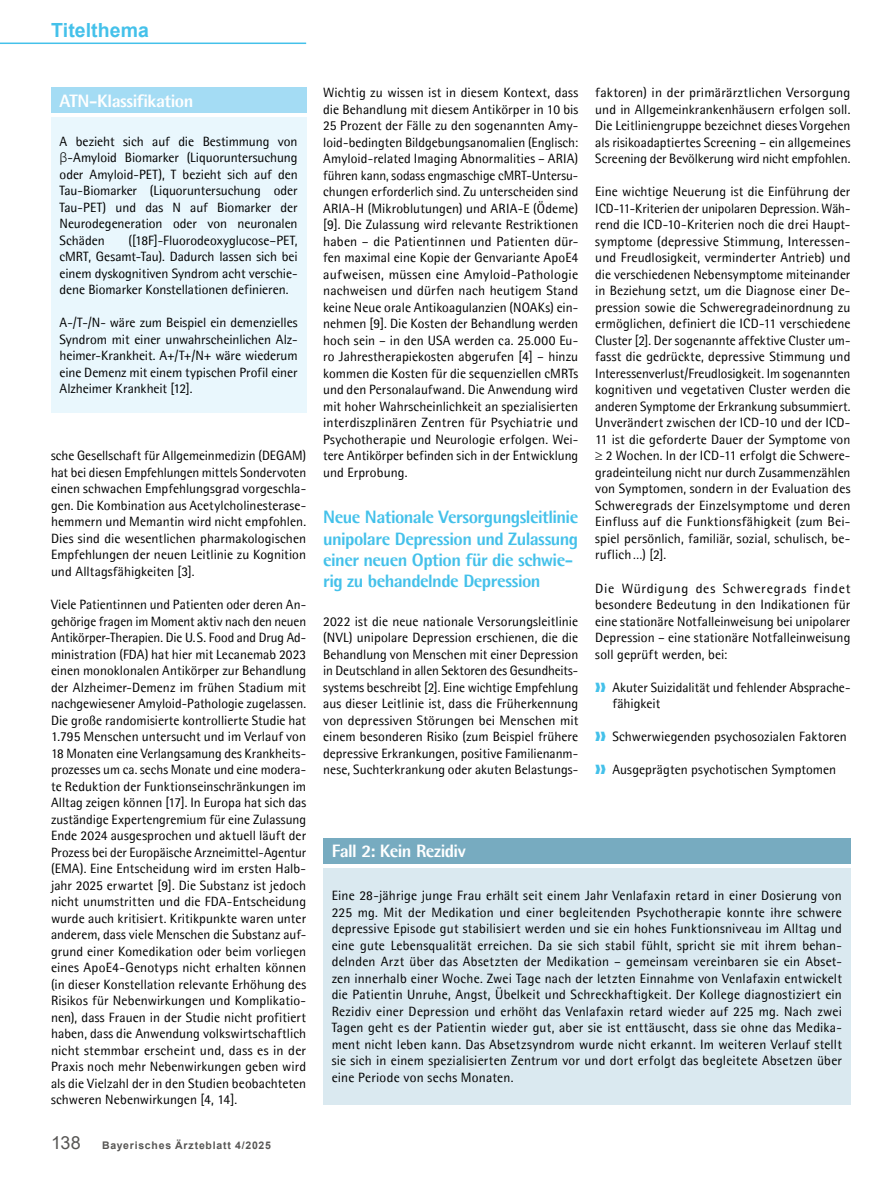
<style>
.page{position:relative;width:893px;height:1191px;background:#fff}
.page>*{position:absolute;margin:0;border:0;box-sizing:border-box;transform-origin:0 0}
.t1{font:700 19.5px "Arial";color:#44c1ea}
.t2{font:800 18px/21px "Agfa Rotis Semisans";letter-spacing:-.03em;color:#44c1ea}
.t3{font:800 18px "Agfa Rotis Semisans";letter-spacing:-.03em;color:#fff}
.t4{font:13.5px/16.5px "Agfa Rotis Semisans";color:#000;text-align:justify}
.t5{font:700 10.5px "Arial";letter-spacing:.07em;color:#575654}
.s1{font-family:"Roboto";font-weight:300}
.s2{font-weight:400;font-size:18px}
</style>
<div class="page">
<hr style="left:0;top:43px;width:306px;height:1px;background:#44c1ea">
<div style="left:51px;top:117px;width:255px;height:295px;background:#e9f7fd"></div>
<div style="left:51px;top:88px;width:255px;height:25px;background:#a4dcf4"></div>
<div style="left:323px;top:868px;width:527px;height:236px;background:#dae9f0"></div>
<div style="left:323px;top:838px;width:527px;height:26px;background:#77abc0"></div>
<h1 class="t1" style="left:51px;top:16px;width:99px">Titelthema</h1>
<h2 class="t3" style="left:60px;top:89px;width:135px">ATN-Klassifikation</h2>
<p class="t4" style="left:60px;top:133px;width:240px">A bezieht sich auf die Bestimmung von <span class="s1">β</span>-Amyloid Biomarker (Liquoruntersuchung oder Amyloid-PET), T bezieht sich auf den Tau-Biomarker (Liquoruntersuchung oder Tau-PET) und das N auf Biomarker der Neurodegeneration oder von neuronalen Schäden</p>
<p class="t4" style="left:60px;top:232px;width:240px;text-indent:69px">([18F]-Fluorodeoxyglucose–PET, cMRT, Gesamt-Tau). Dadurch lassen sich bei einem dyskognitiven Syndrom acht verschie&shy;dene Biomarker Konstellationen definieren.</p>
<p class="t4" style="left:60px;top:314px;width:240px">A-/T-/N- wäre zum Beispiel ein demenzielles Syndrom mit einer unwahrscheinlichen Alz&shy;heimer-Krankheit. A+/T+/N+ wäre wiederum eine Demenz mit einem typischen Profil einer Alzheimer Krankheit [12].</p>
<p class="t4" style="left:51px;top:447px;width:257px">sche Gesellschaft für Allgemeinmedizin (DEGAM) hat bei diesen Empfehlungen mittels Sondervoten einen schwachen Empfehlungsgrad vorgeschla&shy;gen. Die Kombination aus Acetylcholinesterase&shy;hemmern und Memantin wird nicht empfohlen.<br>Dies sind die wesentlichen pharmakologischen Empfehlungen der neuen Leitlinie zu Kognition und Alltagsfähigkeiten [3].</p>
<p class="t4" style="left:51px;top:596px;width:257px">Viele Patientinnen und Patienten oder deren An&shy;gehörige fragen im Moment aktiv nach den neuen Antikörper-Therapien. Die U.S. Food and Drug Ad&shy;ministration (FDA) hat hier mit Lecanemab 2023 einen monoklonalen Antikörper zur Behandlung der Alzheimer-Demenz im frühen Stadium mit nachgewiesener Amyloid-Pathologie zugelassen.<br>Die große randomisierte kontrollierte Studie hat 1.795 Menschen untersucht und im Verlauf von 18 Monaten eine Verlangsamung des Krankheits&shy;prozesses um ca. sechs Monate und eine modera&shy;te Reduktion der Funktionseinschränkungen im Alltag zeigen können [17]. In Europa hat sich das zuständige Expertengremium für eine Zulassung Ende 2024 ausgesprochen und aktuell läuft der Prozess bei der Europäische Arzneimittel-Agentur (EMA). Eine Entscheidung wird im ersten Halb&shy;jahr 2025 erwartet [9]. Die Substanz ist jedoch nicht unumstritten und die FDA-Entscheidung wurde auch kritisiert. Kritikpunkte waren unter anderem, dass viele Menschen die Substanz auf&shy;grund einer Komedikation oder beim vorliegen eines ApoE4-Genotyps nicht erhalten können (in dieser Konstellation relevante Erhöhung des Risikos für Nebenwirkungen und Komplikatio&shy;nen), dass Frauen in der Studie nicht profitiert haben, dass die Anwendung volkswirtschaftlich nicht stemmbar erscheint und, dass es in der Praxis noch mehr Nebenwirkungen geben wird als die Vielzahl der in den Studien beobachteten schweren Nebenwirkungen [4, 14].</p>
<p class="t5" style="left:51px;top:1137px;width:221px"><span class="s2">138</span> Bayerisches Ärzteblatt 4/2025</p>
<p class="t4" style="left:323px;top:84px;width:257px">Wichtig zu wissen ist in diesem Kontext, dass die Behandlung mit diesem Antikörper in 10 bis 25 Prozent der Fälle zu den sogenannten Amy&shy;loid-bedingten Bildgebungsanomalien (Englisch:<br>Amyloid-related Imaging Abnormalities – ARIA) führen kann, sodass engmaschige cMRT-Untersu&shy;chungen erforderlich sind. Zu unterscheiden sind ARIA-H (Mikroblutungen) und ARIA-E (Ödeme) [9]. Die Zulassung wird relevante Restriktionen haben – die Patientinnen und Patienten dür&shy;fen maximal eine Kopie der Genvariante ApoE4 aufweisen, müssen eine Amyloid-Pathologie nachweisen und dürfen nach heutigem Stand keine Neue orale Antikoagulanzien (NOAKs) ein&shy;nehmen [9]. Die Kosten der Behandlung werden hoch sein – in den USA werden ca. 25.000 Eu&shy;ro Jahrestherapiekosten abgerufen [4] – hinzu kommen die Kosten für die sequenziellen cMRTs und den Personalaufwand. Die Anwendung wird mit hoher Wahrscheinlichkeit an spezialisierten interdiszplinären Zentren für Psychiatrie und Psychotherapie und Neurologie erfolgen. Wei&shy;tere Antikörper befinden sich in der Entwicklung und Erprobung.</p>
<h2 class="t2" style="left:323px;top:506px;width:257px">Neue Nationale Versorgungsleitlinie unipolare Depression und Zulassung einer neuen Option für die schwie&shy;rig zu behandelnde Depression</h2>
<p class="t4" style="left:323px;top:612px;width:257px">2022 ist die neue nationale Versorungsleitlinie (NVL) unipolare Depression erschienen, die die Behandlung von Menschen mit einer Depression in Deutschland in allen Sektoren des Gesundheits&shy;systems beschreibt [2]. Eine wichtige Empfehlung aus dieser Leitlinie ist, dass die Früherkennung von depressiven Störungen bei Menschen mit einem besonderen Risiko (zum Beispiel frühere depressive Erkrankungen, positive Familienanm&shy;nese, Suchterkrankung oder akuten Belastungs-</p>
<p class="t4" style="left:595px;top:84px;width:257px">faktoren) in der primärärztlichen Versorgung und in Allgemeinkrankenhäusern erfolgen soll.<br>Die Leitliniengruppe bezeichnet dieses Vorgehen als risikoadaptiertes Screening – ein allgemeines Screening der Bevölkerung wird nicht empfohlen.</p>
<p class="t4" style="left:595px;top:183px;width:257px">Eine wichtige Neuerung ist die Einführung der ICD-11-Kriterien der unipolaren Depression. Wäh&shy;rend die ICD-10-Kriterien noch die drei Haupt&shy;symptome (depressive Stimmung, Interessen&shy;und Freudlosigkeit, verminderter Antrieb) und die verschiedenen Nebensymptome miteinander in Beziehung setzt, um die Diagnose einer De&shy;pression sowie die Schweregradeinordnung zu ermöglichen, definiert die ICD-11 verschiedene Cluster [2]. Der sogenannte affektive Cluster um&shy;fasst die gedrückte, depressive Stimmung und Interessenverlust/Freudlosigkeit. Im sogenannten kognitiven und vegetativen Cluster werden die anderen Symptome der Erkrankung subsummiert.<br>Unverändert zwischen der ICD-10 und der ICD-11 ist die geforderte Dauer der Symptome von ≥ 2 Wochen. In der ICD-11 erfolgt die Schwere&shy;gradeinteilung nicht nur durch Zusammenzählen von Symptomen, sondern in der Evaluation des Schweregrads der Einzelsymptome und deren Einfluss auf die Funktionsfähigkeit (zum Bei&shy;spiel persönlich, familiär, sozial, schulisch, be&shy;ruflich…) [2].</p>
<p class="t4" style="left:595px;top:579px;width:257px">Die Würdigung des Schweregrads findet besondere Bedeutung in den Indikationen für eine stationäre Notfalleinweisung bei unipolarer Depression – eine stationäre Notfalleinweisung soll geprüft werden, bei:</p>
<p class="t4" style="left:612px;top:678px;width:238px">Akuter Suizidalität und fehlender Absprache&shy;fähigkeit</p>
<p class="t4" style="left:612px;top:728px;width:236px">Schwerwiegenden psychosozialen Faktoren</p>
<p class="t4" style="left:612px;top:761px;width:225px">Ausgeprägten psychotischen Symptomen</p>
<h2 class="t3" style="left:332px;top:839px;width:136px">Fall 2: Kein Rezidiv</h2>
<p class="t4" style="left:332px;top:887px;width:512px">Eine 28-jährige junge Frau erhält seit einem Jahr Venlafaxin retard in einer Dosierung von 225 mg. Mit der Medikation und einer begleitenden Psychotherapie konnte ihre schwere depressive Episode gut stabilisiert werden und sie ein hohes Funktionsniveau im Alltag und eine gute Lebensqualität erreichen. Da sie sich stabil fühlt, spricht sie mit ihrem behan&shy;delnden Arzt über das Absetzten der Medikation – gemeinsam vereinbaren sie ein Abset&shy;zen innerhalb einer Woche. Zwei Tage nach der letzten Einnahme von Venlafaxin entwickelt die Patientin Unruhe, Angst, Übelkeit und Schreckhaftigkeit. Der Kollege diagnostiziert ein Rezidiv einer Depression und erhöht das Venlafaxin retard wieder auf 225 mg. Nach zwei Tagen geht es der Patientin wieder gut, aber sie ist enttäuscht, dass sie ohne das Medika&shy;ment nicht leben kann. Das Absetzsyndrom wurde nicht erkannt. Im weiteren Verlauf stellt sie sich in einem spezialisierten Zentrum vor und dort erfolgt das begleitete Absetzen über eine Periode von sechs Monaten.</p>
</div>
